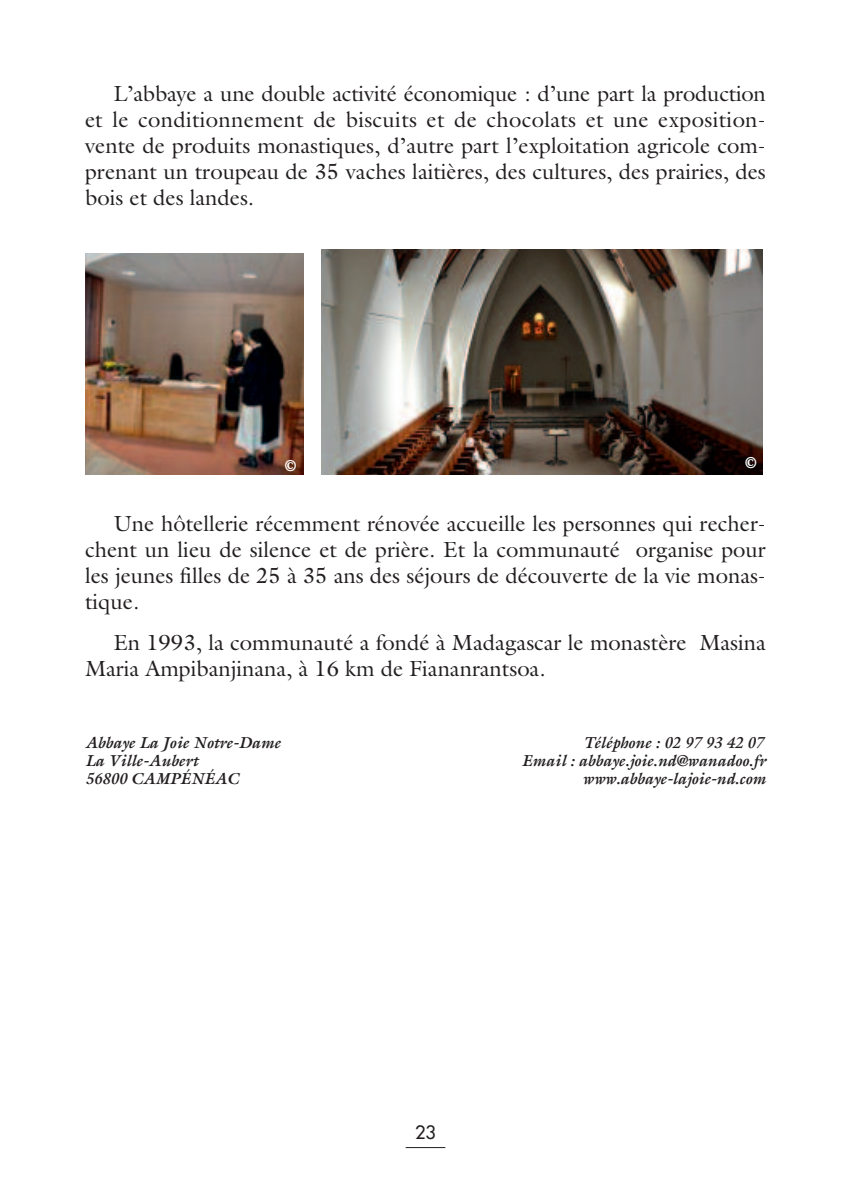
<style>
.page{position:relative;width:851px;height:1191px;background:#fff}
.page>*{position:absolute;margin:0;border:0;box-sizing:border-box;transform-origin:0 0}
.t1{font:22px/26px "Galliard";color:#231f20;text-align:justify}
.t2{font:18px "Futura";color:#231f20}
.t3{font:italic 700 16px "Galliard";color:#231f20}
.t4{font:italic 700 16px "Galliard";color:#fff;scale:.95 1}
</style>
<div class="page">
<hr style="left:405px;top:1147px;width:40px;height:1px;background:#231f20">
<img style="left:85px;top:253px;width:218px;height:221px">
<img style="left:321px;top:250px;width:441px;height:224px">
<p class="t1" style="left:85px;top:80px;width:682px;text-indent:28px">L’abbaye a une double activité économique : d’une part la production et le conditionnement de biscuits et de chocolats et une exposition&shy;vente de produits monastiques, d’autre part l’exploitation agricole com&shy;prenant un troupeau de 35 vaches laitières, des cultures, des prairies, des bois et des landes.</p>
<p class="t4" style="left:283px;top:456px;width:14px">©</p>
<p class="t4" style="left:744px;top:453px;width:14px">©</p>
<p class="t1" style="left:85px;top:511px;width:682px;text-indent:28px">Une hôtellerie récemment rénovée accueille les personnes qui recher&shy;chent un lieu de silence et de prière. Et la communauté organise pour les jeunes filles de 25 à 35 ans des séjours de découverte de la vie monas&shy;tique.</p>
<p class="t1" style="left:85px;top:629px;width:682px;text-indent:28px">En 1993, la communauté a fondé à Madagascar le monastère Masina<br>Maria Ampibanjinana, à 16 km de Fiananrantsoa.</p>
<p class="t3" style="left:85px;top:733px;width:197px">Abbaye La Joie Notre-Dame</p>
<p class="t3" style="left:584px;top:733px;width:181px">Téléphone : 02 97 93 42 07</p>
<p class="t3" style="left:85px;top:751px;width:114px">La Ville-Aubert</p>
<p class="t3" style="left:521px;top:751px;width:246px">Email : abbaye.joie.nd@wanadoo.fr</p>
<p class="t3" style="left:85px;top:769px;width:155px">56800 CAMPÉNÉAC</p>
<p class="t3" style="left:582px;top:769px;width:185px">www.abbaye-lajoie-nd.com</p>
<p class="t2" style="left:415px;top:1123px;width:22px">23</p>
</div>
